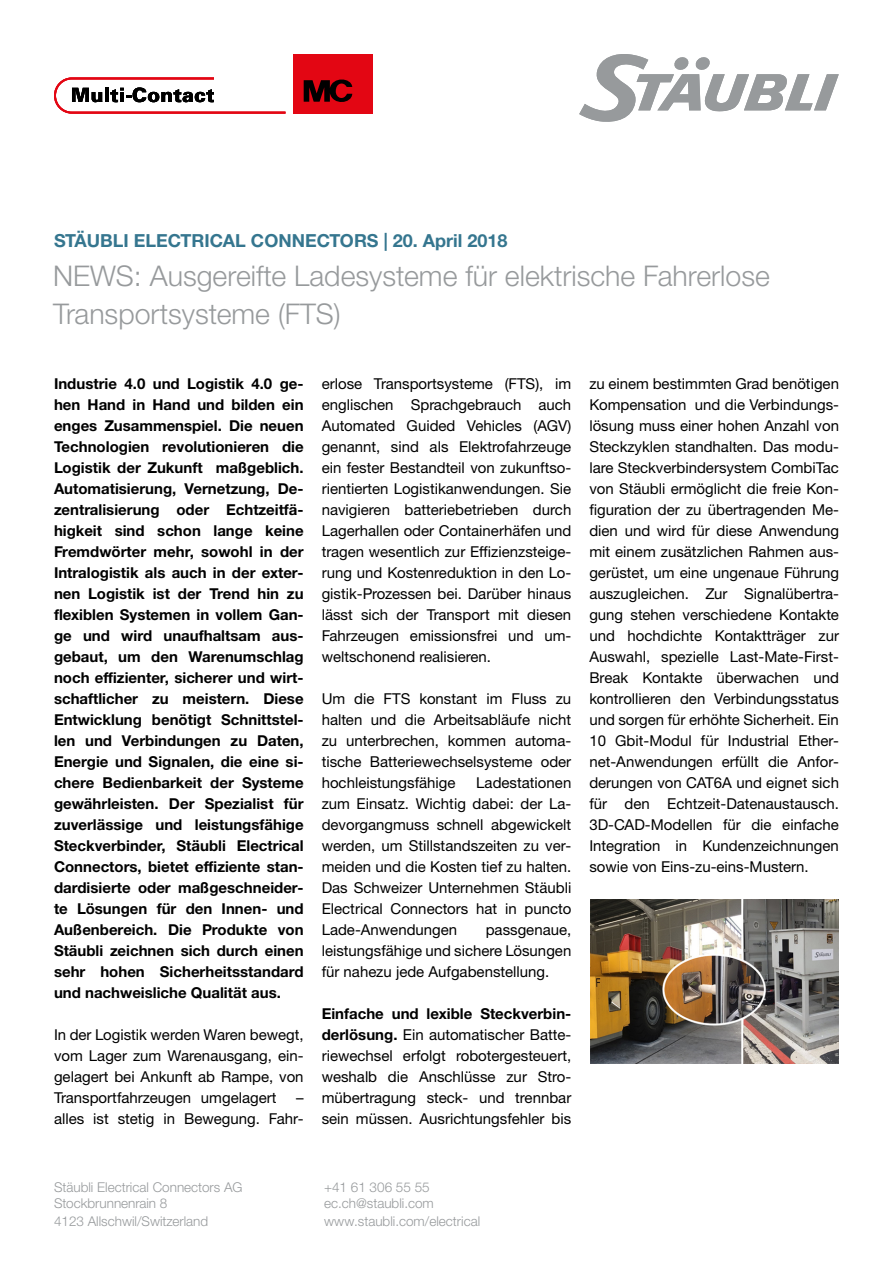
<style>
.page{position:relative;width:893px;height:1263px;background:#fff}
.page>*{position:absolute;margin:0;border:0;box-sizing:border-box;transform-origin:0 0}
.t1{font:300 28.5px/37.5px "Helvetica Neue LTW1 G";color:#979a9c}
.t2{font:700 18px "Helvetica Neue LTW1 G";color:#35768f}
.t3{font:15px/21px "Helvetica Neue LTW1 G";color:#000;text-align:justify}
.t4{font:700 15px/21px "Helvetica Neue LTW1 G";color:#000;text-align:justify}
.t5{font:300 13.5px "Helvetica Neue LTW1 G";color:#979a9c}
.s1{font-weight:700}
</style>
<div class="page">
<img style="left:590px;top:900px;width:248px;height:163px">
<svg style="left:579px;top:54px;width:260px;height:68px"></svg>
<div style="left:293px;top:54px;width:80px;height:60px;background:#e30613"></div>
<svg style="left:304px;top:79px;width:48px;height:23px"></svg>
<svg style="left:54px;top:77px;width:231px;height:37px"></svg>
<p class="t2" style="left:54px;top:229px;width:455px">STÄUBLI ELECTRICAL CONNECTORS | 20. April 2018</p>
<h1 class="t1" style="left:53px;top:257px;width:718px">NEWS: Ausgereifte Ladesysteme für elektrische Fahrerlose<br>Transportsysteme (FTS)</h1>
<p class="t4" style="left:54px;top:373px;width:251px">Industrie 4.0 und Logistik 4.0 ge&shy;hen Hand in Hand und bilden ein enges Zusammenspiel. Die neuen Technologien revolutionieren die Logistik der Zukunft maßgeblich.<br>Automatisierung, Vernetzung, De&shy;zentralisierung oder Echtzeitfä&shy;higkeit sind schon lange keine Fremdwörter mehr, sowohl in der Intralogistik als auch in der exter&shy;nen Logistik ist der Trend hin zu flexiblen Systemen in vollem Gan&shy;ge und wird unaufhaltsam aus&shy;gebaut, um den Warenumschlag noch effizienter, sicherer und wirt&shy;schaftlicher zu meistern. Diese Entwicklung benötigt Schnittstel&shy;len und Verbindungen zu Daten, Energie und Signalen, die eine si&shy;chere Bedienbarkeit der Systeme gewährleisten. Der Spezialist für zuverlässige und leistungsfähige Steckverbinder, Stäubli Electrical Connectors, bietet effiziente stan&shy;dardisierte oder maßgeschneider&shy;te Lösungen für den Innen- und Außenbereich. Die Produkte von Stäubli zeichnen sich durch einen sehr hohen Sicherheitsstandard und nachweisliche Qualität aus.</p>
<p class="t3" style="left:54px;top:1024px;width:251px">In der Logistik werden Waren bewegt, vom Lager zum Warenausgang, ein&shy;gelagert bei Ankunft ab Rampe, von Transportfahrzeugen umgelagert</p>
<p class="t3" style="left:54px;top:1087px;width:251px;text-align:right">–<br>alles ist stetig in Bewegung. Fahr-</p>
<p class="t3" style="left:322px;top:373px;width:251px">erlose Transportsysteme (FTS), im englischen Sprachgebrauch auch Automated Guided Vehicles (AGV) genannt, sind als Elektrofahrzeuge ein fester Bestandteil von zukunftso&shy;rientierten Logistikanwendungen. Sie navigieren batteriebetrieben durch Lagerhallen oder Containerhäfen und tragen wesentlich zur Effizienzsteige&shy;rung und Kostenreduktion in den Lo&shy;gistik-Prozessen bei. Darüber hinaus lässt sich der Transport mit diesen Fahrzeugen emissionsfrei und um&shy;weltschonend realisieren.</p>
<p class="t3" style="left:322px;top:688px;width:251px">Um die FTS konstant im Fluss zu halten und die Arbeitsabläufe nicht zu unterbrechen, kommen automa&shy;tische Batteriewechselsysteme oder hochleistungsfähige</p>
<p class="t3" style="left:322px;top:772px;width:251px;text-indent:155px">Ladestationen zum Einsatz. Wichtig dabei: der La&shy;devorgangmuss schnell abgewickelt werden, um Stillstandszeiten zu ver&shy;meiden und die Kosten tief zu halten.<br>Das Schweizer Unternehmen Stäubli Electrical Connectors hat in puncto Lade-Anwendungen</p>
<p class="t3" style="left:322px;top:919px;width:251px;text-indent:164px">passgenaue, leistungsfähige und sichere Lösungen für nahezu jede Aufgabenstellung.</p>
<p class="t3" style="left:322px;top:1003px;width:251px"><span class="s1">Einfache und lexible Steckverbin&shy;derlösung.</span> Ein automatischer Batte&shy;riewechsel erfolgt robotergesteuert, weshalb die Anschlüsse zur Stro&shy;mübertragung steck- und trennbar sein müssen. Ausrichtungsfehler bis</p>
<p class="t3" style="left:589px;top:373px;width:251px">zu einem bestimmten Grad benötigen Kompensation und die Verbindungs&shy;lösung muss einer hohen Anzahl von Steckzyklen standhalten. Das modu&shy;lare Steckverbindersystem CombiTac von Stäubli ermöglicht die freie Kon&shy;figuration der zu übertragenden Me&shy;dien und wird für diese Anwendung mit einem zusätzlichen Rahmen aus&shy;gerüstet, um eine ungenaue Führung auszugleichen. Zur Signalübertra&shy;gung stehen verschiedene Kontakte und hochdichte Kontaktträger zur Auswahl, spezielle Last-Mate-First-Break Kontakte überwachen und kontrollieren den Verbindungsstatus und sorgen für erhöhte Sicherheit. Ein 10 Gbit-Modul für Industrial Ether&shy;net-Anwendungen erfüllt die Anfor&shy;derungen von CAT6A und eignet sich für den Echtzeit-Datenaustausch.<br>3D-CAD-Modellen für die einfache Integration in Kundenzeichnungen sowie von Eins-zu-eins-Mustern.</p>
<p class="t5" style="left:54px;top:1179px;width:190px">Stäubli Electrical Connectors AG</p>
<p class="t5" style="left:324px;top:1179px;width:107px">+41 61 306 55 55</p>
<p class="t5" style="left:54px;top:1195px;width:115px">Stockbrunnenrain 8</p>
<p class="t5" style="left:324px;top:1195px;width:111px">ec.ch@staubli.com</p>
<p class="t5" style="left:54px;top:1213px;width:156px">4123 Allschwil/Switzerland</p>
<p class="t5" style="left:324px;top:1213px;width:158px">www.staubli.com/electrical</p>
</div>
